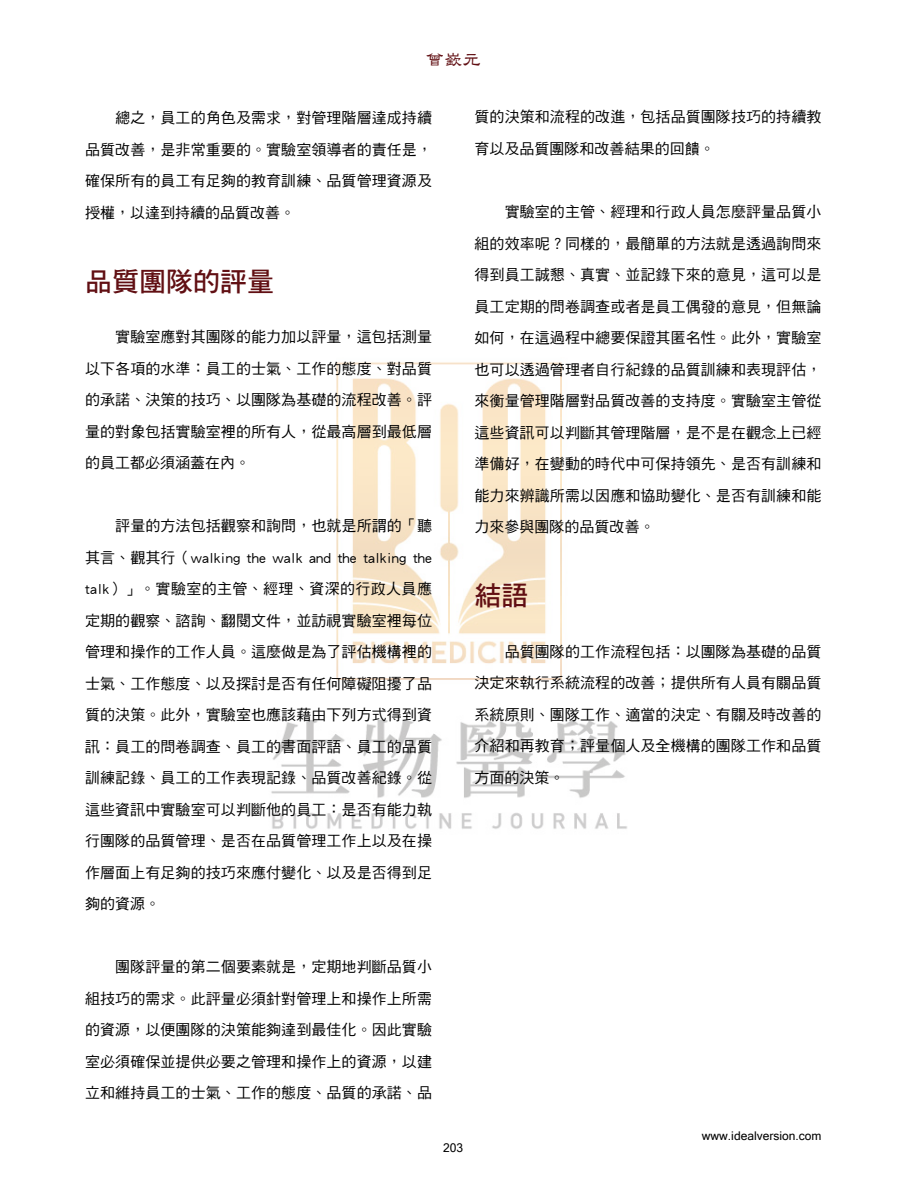
<style>
.page{position:relative;width:898px;height:1191px;background:#fff}
.page>*{position:absolute;margin:0;border:0;box-sizing:border-box;transform-origin:0 0}
.t1{font:27px "DF Hei Std W7";color:#610f13}
.t2{font:18px "DF Li Shu W5 HKP BF";color:#610f13}
.t3{font:15px/31.5px "DF Hei Std W5";letter-spacing:.005em;color:#000;text-align:justify}
.t4{font:12px "Microsoft Sans Serif";color:#000}
</style>
<div class="page">
<img style="left:271px;top:362px;width:356px;height:467px">
<p class="t2" style="left:425px;top:51px;width:56px">曾嶔元</p>
<p class="t3" style="left:85px;top:102px;width:348px">　　總之，員工的角色及需求，對管理階層達成持續品質改善，是非常重要的。實驗室領導者的責任是，確保所有的員工有足夠的教育訓練、品質管理資源及授權，以達到持續的品質改善。</p>
<h1 class="t1" style="left:85px;top:267px;width:190px">品質團隊的評量</h1>
<p class="t3" style="left:85px;top:321px;width:348px">　　實驗室應對其團隊的能力加以評量，這包括測量以下各項的水準：員工的士氣、工作的態度、對品質的承諾、決策的技巧、以團隊為基礎的流程改善。評量的對象包括實驗室裡的所有人，從最高層到最低層的員工都必須涵蓋在內。</p>
<p class="t3" style="left:85px;top:510px;width:348px">　　評量的方法包括觀察和詢問，也就是所謂的「聽其言、觀其行（walking the walk and the talking the talk）」。實驗室的主管、經理、資深的行政人員應定期的觀察、諮詢、翻閱文件，並訪視實驗室裡每位管理和操作的工作人員。這麼做是為了評估機構裡的士氣、工作態度、以及探討是否有任何障礙阻擾了品質的決策。此外，實驗室也應該藉由下列方式得到資訊：員工的問卷調查、員工的書面評語、員工的品質訓練記錄、員工的工作表現記錄、品質改善紀錄。從這些資訊中實驗室可以判斷他的員工：是否有能力執行團隊的品質管理、是否在品質管理工作上以及在操作層面上有足夠的技巧來應付變化、以及是否得到足夠的資源。</p>
<p class="t3" style="left:474px;top:101px;width:348px">質的決策和流程的改進，包括品質團隊技巧的持續教育以及品質團隊和改善結果的回饋。</p>
<p class="t3" style="left:474px;top:196px;width:348px">　　實驗室的主管、經理和行政人員怎麼評量品質小組的效率呢？同樣的，最簡單的方法就是透過詢問來得到員工誠懇、真實、並記錄下來的意見，這可以是員工定期的問卷調查或者是員工偶發的意見，但無論如何，在這過程中總要保證其匿名性。此外，實驗室也可以透過管理者自行紀錄的品質訓練和表現評估，來衡量管理階層對品質改善的支持度。實驗室主管從這些資訊可以判斷其管理階層，是不是在觀念上已經準備好，在變動的時代中可保持領先、是否有訓練和能力來辨識所需以因應和協助變化、是否有訓練和能力來參與團隊的品質改善。</p>
<h1 class="t1" style="left:474px;top:581px;width:55px">結語</h1>
<p class="t3" style="left:474px;top:635px;width:348px">　　品質團隊的工作流程包括：以團隊為基礎的品質決定來執行系統流程的改善；提供所有人員有關品質系統原則、團隊工作、適當的決定、有關及時改善的介紹和再教育；評量個人及全機構的團隊工作和品質方面的決策。</p>
<p class="t3" style="left:85px;top:951px;width:348px">　　團隊評量的第二個要素就是，定期地判斷品質小組技巧的需求。此評量必須針對管理上和操作上所需的資源，以便團隊的決策能夠達到最佳化。因此實驗室必須確保並提供必要之管理和操作上的資源，以建立和維持員工的士氣、工作的態度、品質的承諾、品</p>
<p class="t4" style="left:443px;top:1140px;width:22px">203</p>
<p class="t4" style="left:701px;top:1127px;width:121px">www.idealversion.com</p>
</div>
